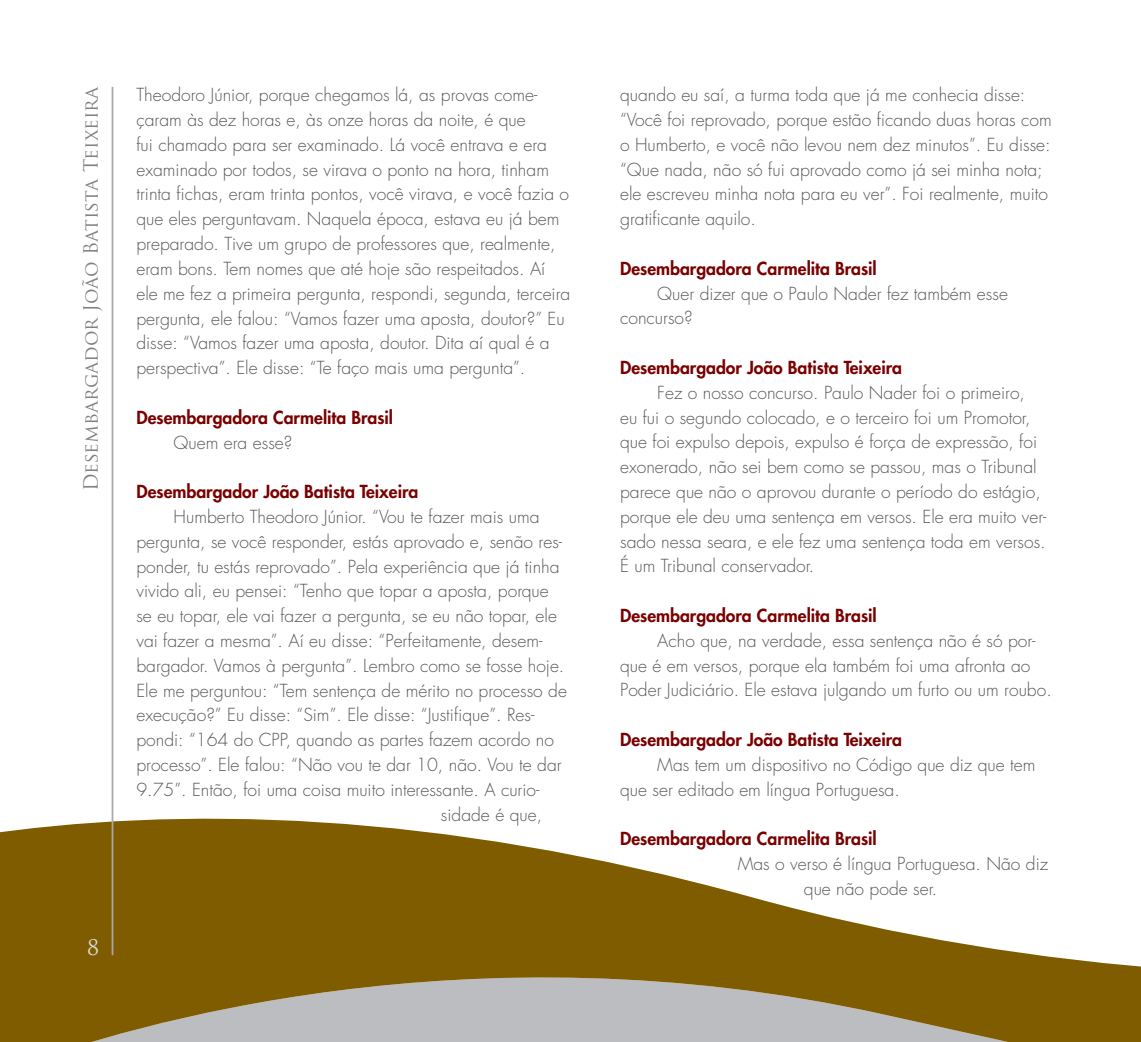
<style>
.page{position:relative;width:1141px;height:1042px;background:#fff}
.page>*{position:absolute;margin:0;border:0;box-sizing:border-box;transform-origin:0 0}
.t1{font:21px "Trajan Pro";color:#dcdddf}
.t2{font:19.25px "Trajan Pro";color:#808285}
.t3{font:300 17.5px/24.8px "Futura Std";color:#57585a}
.t4{font:800 17.5px "Futura Std";color:#790100}
</style>
<div class="page">
<svg style="left:0;top:819px;width:1141px;height:223px;fill:#7f5c00"></svg>
<hr style="left:112px;top:87px;width:1px;height:868px;background:#a8a9ad">
<p class="t2" style="left:79px;top:491px;width:407px;rotate:-90deg">Desembargador João Batista Teixeira</p>
<p class="t3" style="left:136px;top:83px;width:435px">Theodoro Júnior, porque chegamos lá, as provas come&shy;çaram às dez horas e, às onze horas da noite, é que<br>fui chamado para ser examinado. Lá você entrava e era examinado por todos, se virava o ponto na hora, tinham trinta fichas, eram trinta pontos, você virava, e você fazia o que eles perguntavam. Naquela época, estava eu já bem preparado. Tive um grupo de professores que, realmente, eram bons. Tem nomes que até hoje são respeitados. Aí ele me fez a primeira pergunta, respondi, segunda, terceira pergunta, ele falou: “Vamos fazer uma aposta, doutor?” Eu disse: “Vamos fazer uma aposta, doutor. Dita aí qual é a perspectiva”. Ele disse: “Te faço mais uma pergunta”.</p>
<p class="t4" style="left:136px;top:406px;width:258px">Desembargadora Carmelita Brasil</p>
<p class="t3" style="left:174px;top:430px;width:120px">Quem era esse?</p>
<p class="t4" style="left:136px;top:481px;width:284px">Desembargador João Batista Teixeira</p>
<p class="t3" style="left:174px;top:505px;width:367px">Humberto Theodoro Júnior. “Vou te fazer mais uma</p>
<p class="t3" style="left:136px;top:529px;width:427px">pergunta, se você responder, estás aprovado e, senão res-</p>
<p class="t3" style="left:136px;top:554px;width:425px">ponder, tu estás reprovado”. Pela experiência que já tinha</p>
<p class="t3" style="left:136px;top:579px;width:414px">vivido ali, eu pensei: “Tenho que topar a aposta, porque</p>
<p class="t3" style="left:136px;top:604px;width:422px">se eu topar, ele vai fazer a pergunta, se eu não topar, ele</p>
<p class="t3" style="left:136px;top:629px;width:407px">vai fazer a mesma”. Aí eu disse: “Perfeitamente, desem-</p>
<p class="t3" style="left:136px;top:653px;width:429px">bargador. Vamos à pergunta”. Lembro como se fosse hoje.</p>
<p class="t3" style="left:136px;top:678px;width:432px">Ele me perguntou: “Tem sentença de mérito no processo de</p>
<p class="t3" style="left:136px;top:703px;width:399px">execução?” Eu disse: “Sim”. Ele disse: “Justifique”. Res-</p>
<p class="t3" style="left:136px;top:728px;width:419px">pondi: “164 do CPP, quando as partes fazem acordo no</p>
<p class="t3" style="left:136px;top:753px;width:427px">processo”. Ele falou: “Não vou te dar 10, não. Vou te dar</p>
<p class="t3" style="left:136px;top:777px;width:405px">9.75”. Então, foi uma coisa muito interessante. A curio-</p>
<p class="t3" style="left:441px;top:802px;width:103px">sidade é que,</p>
<p class="t1" style="left:87px;top:934px;width:13px">8</p>
<p class="t3" style="left:620px;top:83px;width:433px">quando eu saí, a turma toda que já me conhecia disse: “Você foi reprovado, porque estão ficando duas horas com o Humberto, e você não levou nem dez minutos”. Eu disse: “Que nada, não só fui aprovado como já sei minha nota; ele escreveu minha nota para eu ver”. Foi realmente, muito gratificante aquilo.</p>
<p class="t4" style="left:620px;top:257px;width:258px">Desembargadora Carmelita Brasil</p>
<p class="t3" style="left:620px;top:281px;width:389px;text-indent:37px">Quer dizer que o Paulo Nader fez também esse concurso?</p>
<p class="t4" style="left:620px;top:356px;width:284px">Desembargador João Batista Teixeira</p>
<p class="t3" style="left:620px;top:380px;width:428px;text-indent:37px">Fez o nosso concurso. Paulo Nader foi o primeiro,<br>eu fui o segundo colocado, e o terceiro foi um Promotor, que foi expulso depois, expulso é força de expressão, foi exonerado, não sei bem como se passou, mas o Tribunal parece que não o aprovou durante o período do estágio, porque ele deu uma sentença em versos. Ele era muito ver&shy;sado nessa seara, e ele fez uma sentença toda em versos.<br>É um Tribunal conservador.</p>
<p class="t4" style="left:620px;top:604px;width:258px">Desembargadora Carmelita Brasil</p>
<p class="t3" style="left:620px;top:628px;width:433px;text-indent:37px">Acho que, na verdade, essa sentença não é só por&shy;que é em versos, porque ela também foi uma afronta ao<br>Poder Judiciário. Ele estava julgando um furto ou um roubo.</p>
<p class="t4" style="left:620px;top:728px;width:284px">Desembargador João Batista Teixeira</p>
<p class="t3" style="left:620px;top:752px;width:417px;text-indent:37px">Mas tem um dispositivo no Código que diz que tem que ser editado em língua Portuguesa.</p>
<p class="t4" style="left:620px;top:828px;width:258px">Desembargadora Carmelita Brasil</p>
<p class="t3" style="left:804px;top:852px;width:246px;text-indent:-66px">Mas o verso é língua Portuguesa. Não diz que não pode ser.</p>
</div>
